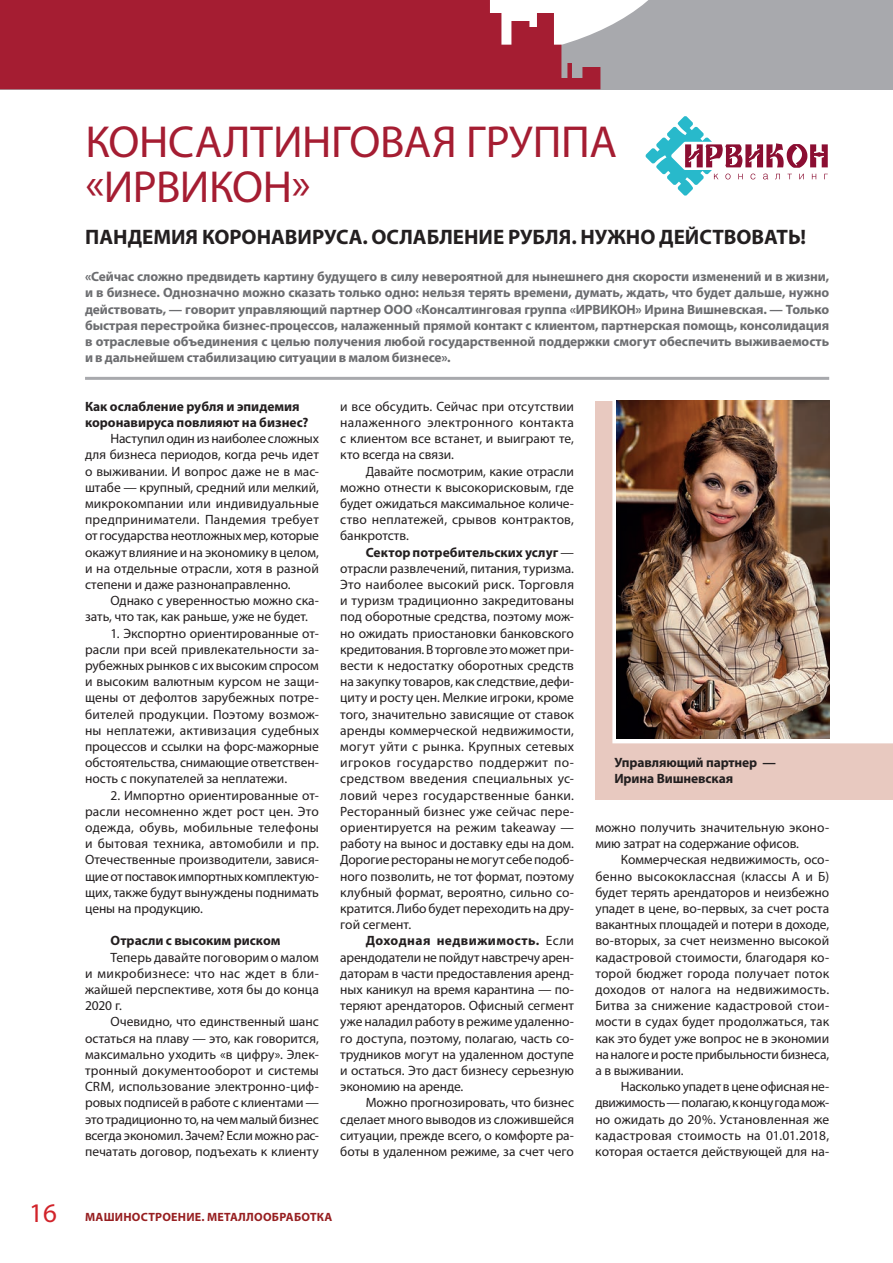
<style>
.page{position:relative;width:893px;height:1263px;background:#fff}
.page>*{position:absolute;margin:0;border:0;box-sizing:border-box;transform-origin:0 0}
.t1{font:45px/45px "Myriad Pro";letter-spacing:-.01em;color:#a51d32}
.t2{font:27px "Myriad Pro";color:#d1232a}
.t3{font:700 21px "Myriad Pro";color:#231f20}
.t4{font:13.5px/16.2px "Myriad Pro";letter-spacing:-.005em;color:#231f20;text-align:justify}
.t5{font:700 13.5px/16.2px "Myriad Pro";letter-spacing:-.01em;color:#6c6d70;text-align:justify}
.t6{font:700 13.5px/16.2px "Myriad Pro";color:#231f20}
.t7{font:700 12px "Myriad Pro";letter-spacing:.02em;color:#971f21}
.s1{font-weight:700}
</style>
<div class="page">
<div style="left:0;top:0;width:893px;height:89px;background:#a8a9ad"></div>
<svg style="left:600px;top:0;width:48px;height:31px"></svg>
<svg style="left:0;top:0;width:600px;height:89px;background:#aa2d41"></svg>
<svg style="left:646px;top:116px;width:182px;height:80px"></svg>
<hr style="left:85px;top:377px;width:744px;height:3px;background:#a8a9ad">
<div style="left:595px;top:401px;width:298px;height:399px;background:#e8c9c0"></div>
<div style="left:617px;top:402px;width:271px;height:337px;background:#fff"></div>
<div style="left:612px;top:398px;width:281px;height:345px;border:9px solid #fff"></div>
<img style="left:617px;top:401px;width:212px;height:338px">
<h1 class="t1" style="left:85px;top:119px;width:533px">КОНСАЛТИНГОВАЯ ГРУППА «ИРВИКОН»</h1>
<h3 class="t3" style="left:85px;top:223px;width:722px">ПАНДЕМИЯ КОРОНАВИРУСА. ОСЛАБЛЕНИЕ РУБЛЯ. НУЖНО ДЕЙСТВОВАТЬ!</h3>
<p class="t5" style="left:85px;top:268px;width:746px">«Сейчас сложно предвидеть картину будущего в силу невероятной для нынешнего дня скорости изменений и в жизни, и в бизнесе. Однозначно можно сказать только одно: нельзя терять времени, думать, ждать, что будет дальше, нужно действовать, — говорит управляющий партнер ООО «Консалтинговая группа «ИРВИКОН» Ирина Вишневская. — Только быстрая перестройка бизнес-процессов, налаженный прямой контакт с клиентом, партнерская помощь, консолидация в отраслевые объединения с целью получения любой государственной поддержки смогут обеспечить выживаемость и в дальнейшем стабилизацию ситуации в малом бизнесе».</p>
<p class="t6" style="left:85px;top:398px;width:225px">Как ослабление рубля и эпидемия коронавируса повлияют на бизнес?</p>
<p class="t4" style="left:85px;top:430px;width:235px;text-indent:26px">Наступил один из наиболее сложных для бизнеса периодов, когда речь идет о выживании. И вопрос даже не в мас‑ штабе — крупный, средний или мелкий, микрокомпании или индивидуальные предприниматели. Пандемия требует от государства неотложных мер, которые окажут влияние и на экономику в целом, и на отдельные отрасли, хотя в разной степени и даже разнонаправленно.</p>
<p class="t4" style="left:85px;top:592px;width:235px;text-indent:26px">Однако с уверенностью можно ска‑ зать, что так, как раньше, уже не будет.</p>
<p class="t4" style="left:85px;top:625px;width:235px;text-indent:26px">1. Экспортно ориентированные от‑ расли при всей привлекательности за‑ рубежных рынков с их высоким спросом и высоким валютным курсом не защи‑ щены от дефолтов зарубежных потре‑ бителей продукции. Поэтому возмож‑ ны неплатежи, активизация судебных процессов и ссылки на форс-мажорные обстоятельства, снимающие ответствен‑ ность с покупателей за неплатежи.</p>
<p class="t4" style="left:85px;top:787px;width:235px;text-indent:26px">2. Импортно ориентированные от‑ расли несомненно ждет рост цен. Это одежда, обувь, мобильные телефоны и бытовая техника, автомобили и пр.<br>Отечественные производители, завися‑ щие от поставок импортных комплектую‑ щих, также будут вынуждены поднимать цены на продукцию.</p>
<p class="t6" style="left:111px;top:932px;width:171px">Отрасли с высоким риском</p>
<p class="t4" style="left:85px;top:949px;width:235px;text-indent:26px">Теперь давайте поговорим о малом и микробизнесе: что нас ждет в бли‑ жайшей перспективе, хотя бы до конца 2020 г.</p>
<p class="t4" style="left:85px;top:1013px;width:235px;text-indent:26px">Очевидно, что единственный шанс остаться на плаву — это, как говорится, максимально уходить «в цифру». Элек&shy;тронный документооборот и системы CRM, использование электронно-циф‑ ровых подписей в работе с клиентами — это традиционно то, на чем малый бизнес всегда экономил. Зачем? Если можно рас‑ печатать договор, подъехать к клиенту</p>
<p class="t4" style="left:340px;top:398px;width:235px">и все обсудить. Сейчас при отсутствии налаженного электронного контакта с клиентом все встанет, и выиграют те, кто всегда на связи.</p>
<p class="t4" style="left:340px;top:463px;width:235px;text-indent:26px">Давайте посмотрим, какие отрасли можно отнести к высокорисковым, где будет ожидаться максимальное количе‑ ство неплатежей, срывов контрактов, банкротств.</p>
<p class="t4" style="left:340px;top:544px;width:235px;text-indent:26px"><span class="s1">Сектор потребительских услуг</span> — отрасли развлечений, питания, туризма.<br>Это наиболее высокий риск. Торговля и туризм традиционно закредитованы под оборотные средства, поэтому мож‑ но ожидать приостановки банковского кредитования. В торговле это может при‑ вести к недостатку оборотных средств на закупку товаров, как следствие, дефи‑ циту и росту цен. Мелкие игроки, кроме того, значительно зависящие от ставок аренды коммерческой недвижимости, могут уйти с рынка. Крупных сетевых игроков государство поддержит по‑ средством введения специальных ус‑ ловий через государственные банки.<br>Ресторанный бизнес уже сейчас пере‑ ориентируется на режим takeaway — работу на вынос и доставку еды на дом.<br>Дорогие рестораны не могут себе подоб‑ ного позволить, не тот формат, поэтому клубный формат, вероятно, сильно со‑ кратится. Либо будет переходить на дру‑ гой сегмент.</p>
<p class="t4" style="left:340px;top:932px;width:235px;text-indent:26px"><span class="s1">Доходная недвижимость.</span> Если арендодатели не пойдут навстречу арен‑ даторам в части предоставления аренд‑ ных каникул на время карантина — по‑ теряют арендаторов. Офисный сегмент уже наладил работу в режиме удаленно‑ го доступа, поэтому, полагаю, часть со‑ трудников могут на удаленном доступе и остаться. Это даст бизнесу серьезную экономию на аренде.</p>
<p class="t4" style="left:340px;top:1094px;width:235px;text-indent:26px">Можно прогнозировать, что бизнес сделает много выводов из сложившейся ситуации, прежде всего, о комфорте ра‑ боты в удаленном режиме, за счет чего</p>
<h2 class="t2" style="left:29px;top:1196px;width:29px">16</h2>
<p class="t7" style="left:85px;top:1209px;width:249px">МАШИНОСТРОЕНИЕ. МЕТАЛЛООБРАБОТКА</p>
<p class="t6" style="left:614px;top:754px;width:163px">Управляющий партнер —<br>Ирина Вишневская</p>
<p class="t4" style="left:595px;top:819px;width:235px">можно получить значительную эконо‑ мию затрат на содержание офисов.</p>
<p class="t4" style="left:595px;top:851px;width:235px;text-indent:26px">Коммерческая недвижимость, осо‑ бенно высококлассная (классы А и Б) будет терять арендаторов и неизбежно упадет в цене, во‑первых, за счет роста вакантных площадей и потери в доходе, во‑вторых, за счет неизменно высокой кадастровой стоимости, благодаря ко‑ торой бюджет города получает поток доходов от налога на недвижимость.<br>Битва за снижение кадастровой стои‑ мости в судах будет продолжаться, так как это будет уже вопрос не в экономии на налоге и росте прибыльности бизнеса, а в выживании.</p>
<p class="t4" style="left:595px;top:1078px;width:235px;text-indent:26px">Насколько упадет в цене офисная не‑ движимость — полагаю, к концу года мож‑ но ожидать до 20%. Установленная же кадастровая стоимость на 01.01.2018, которая остается действующей для на‑</p>
</div>
